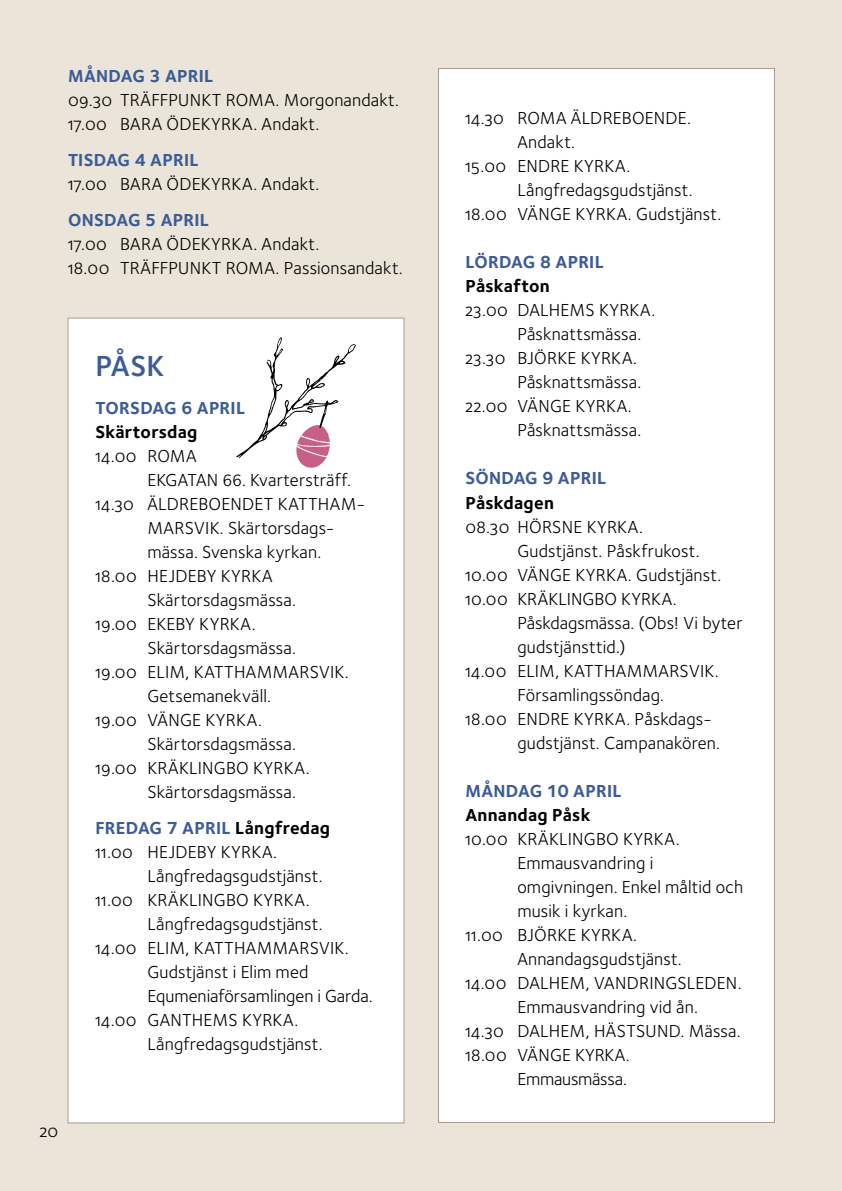
<style>
.page{position:relative;width:842px;height:1191px;background:#ebe4d8}
.page>*{position:absolute;margin:0;border:0;box-sizing:border-box;transform-origin:0 0}
.t1{font:30px "Foundry Sterling Demi OSF";color:#3c5c98}
.t2{font:18px/24px "Foundry Sterling Book OSF";letter-spacing:.01em;color:#000}
.t3{font:700 18px "Foundry Sterling";letter-spacing:.01em;color:#3c5c98}
.t4{font:18px "Foundry Sterling Bold OSF";letter-spacing:.015em;color:#000}
.t5{font:18px "Foundry Sterling Book OSF";letter-spacing:-.015em;color:#000}
.s1{font-family:"Foundry Sterling Bold OSF";font-weight:400;color:#000}
</style>
<div class="page">
<div style="left:438px;top:68px;width:337px;height:1055px;background:#fff;border:1px solid #aa9893"></div>
<div style="left:68px;top:317px;width:336px;height:806px;background:#fff;border:1px solid #aa9893"></div>
<svg style="left:236px;top:337px;width:120px;height:131px"></svg>
<p class="t3" style="left:68px;top:63px;width:147px">MÅNDAG 3 APRIL</p>
<p class="t2" style="left:68px;top:87px;width:332px">09.30 TRÄFFPUNKT ROMA. Morgonandakt.<br>17.00 BARA ÖDEKYRKA. Andakt.</p>
<p class="t3" style="left:68px;top:147px;width:132px">TISDAG 4 APRIL</p>
<p class="t2" style="left:68px;top:171px;width:253px">17.00 BARA ÖDEKYRKA. Andakt.</p>
<p class="t3" style="left:68px;top:207px;width:143px">ONSDAG 5 APRIL</p>
<p class="t2" style="left:68px;top:231px;width:336px">17.00 BARA ÖDEKYRKA. Andakt.<br>18.00 TRÄFFPUNKT ROMA. Passionsandakt.</p>
<p class="t2" style="left:40px;top:1118px;width:20px">20</p>
<h1 class="t1" style="left:95px;top:345px;width:70px">PÅSK</h1>
<p class="t3" style="left:95px;top:395px;width:152px">TORSDAG 6 APRIL</p>
<p class="t4" style="left:95px;top:419px;width:104px">Skärtorsdag</p>
<p class="t2" style="left:95px;top:443px;width:103px">14.00 ROMA</p>
<p class="t2" style="left:147px;top:467px;width:205px">EKGATAN 66. Kvartersträff.</p>
<p class="t2" style="left:95px;top:491px;width:271px">14.30 ÄLDREBOENDET KATTHAM-</p>
<p class="t2" style="left:147px;top:515px;width:186px">MARSVIK. Skärtorsdags-</p>
<p class="t2" style="left:147px;top:539px;width:175px">mässa. Svenska kyrkan.</p>
<p class="t2" style="left:95px;top:563px;width:179px">18.00 HEJDEBY KYRKA</p>
<p class="t2" style="left:147px;top:587px;width:150px">Skärtorsdagsmässa.</p>
<p class="t2" style="left:95px;top:611px;width:162px">19.00 EKEBY KYRKA.</p>
<p class="t2" style="left:147px;top:635px;width:150px">Skärtorsdagsmässa.</p>
<p class="t2" style="left:95px;top:659px;width:255px">19.00 ELIM, KATTHAMMARSVIK.</p>
<p class="t2" style="left:147px;top:683px;width:125px">Getsemanekväll.</p>
<p class="t2" style="left:95px;top:707px;width:168px">19.00 VÄNGE KYRKA.</p>
<p class="t2" style="left:147px;top:731px;width:150px">Skärtorsdagsmässa.</p>
<p class="t2" style="left:95px;top:755px;width:216px">19.00 KRÄKLINGBO KYRKA.</p>
<p class="t2" style="left:147px;top:779px;width:150px">Skärtorsdagsmässa.</p>
<p class="t3" style="left:95px;top:815px;width:236px">FREDAG 7 APRIL <span class="s1">Långfredag</span></p>
<p class="t2" style="left:95px;top:839px;width:183px">11.00 HEJDEBY KYRKA.</p>
<p class="t2" style="left:147px;top:863px;width:177px">Långfredagsgudstjänst.</p>
<p class="t2" style="left:95px;top:887px;width:216px">11.00 KRÄKLINGBO KYRKA.</p>
<p class="t2" style="left:147px;top:911px;width:177px">Långfredagsgudstjänst.</p>
<p class="t2" style="left:95px;top:935px;width:255px">14.00 ELIM, KATTHAMMARSVIK.</p>
<p class="t2" style="left:147px;top:959px;width:163px">Gudstjänst i Elim med</p>
<p class="t2" style="left:147px;top:983px;width:227px">Equmeniaförsamlingen i Garda.</p>
<p class="t2" style="left:95px;top:1007px;width:205px">14.00 GANTHEMS KYRKA.</p>
<p class="t2" style="left:147px;top:1031px;width:177px">Långfredagsgudstjänst.</p>
<p class="t2" style="left:465px;top:106px;width:227px">14.30 ROMA ÄLDREBOENDE.</p>
<p class="t2" style="left:517px;top:130px;width:59px">Andakt.</p>
<p class="t2" style="left:465px;top:154px;width:166px">15.00 ENDRE KYRKA.</p>
<p class="t2" style="left:517px;top:178px;width:177px">Långfredagsgudstjänst.</p>
<p class="t2" style="left:465px;top:202px;width:257px">18.00 VÄNGE KYRKA. Gudstjänst.</p>
<p class="t3" style="left:465px;top:250px;width:140px">LÖRDAG 8 APRIL</p>
<p class="t4" style="left:465px;top:274px;width:86px">Påskafton</p>
<p class="t2" style="left:465px;top:298px;width:192px">23.00 DALHEMS KYRKA.</p>
<p class="t2" style="left:517px;top:322px;width:126px">Påsknattsmässa.</p>
<p class="t2" style="left:465px;top:346px;width:173px">23.30 BJÖRKE KYRKA.</p>
<p class="t2" style="left:517px;top:370px;width:126px">Påsknattsmässa.</p>
<p class="t2" style="left:465px;top:394px;width:168px">22.00 VÄNGE KYRKA.</p>
<p class="t2" style="left:517px;top:418px;width:126px">Påsknattsmässa.</p>
<p class="t3" style="left:465px;top:466px;width:143px">SÖNDAG 9 APRIL</p>
<p class="t4" style="left:465px;top:490px;width:90px">Påskdagen</p>
<p class="t2" style="left:465px;top:514px;width:179px">08.30 HÖRSNE KYRKA.</p>
<p class="t2" style="left:517px;top:538px;width:184px">Gudstjänst. Påskfrukost.</p>
<p class="t2" style="left:465px;top:562px;width:257px">10.00 VÄNGE KYRKA. Gudstjänst.</p>
<p class="t2" style="left:465px;top:586px;width:213px">10.00 KRÄKLINGBO KYRKA.</p>
<p class="t2" style="left:517px;top:610px;width:227px">Påskdagsmässa. (Obs! Vi byter</p>
<p class="t2" style="left:517px;top:634px;width:110px">gudstjänsttid.)</p>
<p class="t2" style="left:465px;top:658px;width:255px">14.00 ELIM, KATTHAMMARSVIK.</p>
<p class="t2" style="left:517px;top:682px;width:148px">Församlingssöndag.</p>
<p class="t2" style="left:465px;top:706px;width:248px">18.00 ENDRE KYRKA. Påskdags-</p>
<p class="t2" style="left:517px;top:730px;width:204px">gudstjänst. Campanakören.</p>
<p class="t3" style="left:465px;top:778px;width:158px">MÅNDAG 10 APRIL</p>
<p class="t4" style="left:465px;top:802px;width:127px">Annandag Påsk</p>
<p class="t2" style="left:465px;top:826px;width:216px">10.00 KRÄKLINGBO KYRKA.</p>
<p class="t2" style="left:517px;top:850px;width:138px">Emmausvandring i</p>
<p class="t2" style="left:517px;top:874px;width:227px">omgivningen. Enkel måltid och</p>
<p class="t2" style="left:517px;top:898px;width:111px">musik i kyrkan.</p>
<p class="t2" style="left:465px;top:922px;width:173px">11.00 BJÖRKE KYRKA.</p>
<p class="t2" style="left:517px;top:946px;width:166px">Annandagsgudstjänst.</p>
<p class="t2" style="left:465px;top:970px;width:278px">14.00 DALHEM, VANDRINGSLEDEN.</p>
<p class="t2" style="left:517px;top:994px;width:182px">Emmausvandring vid ån.</p>
<p class="t2" style="left:465px;top:1018px;width:277px">14.30 DALHEM, HÄSTSUND. Mässa.</p>
<p class="t2" style="left:465px;top:1042px;width:166px">18.00 VÄNGE KYRKA.</p>
<p class="t5" style="left:517px;top:1065px;width:111px">Emmausmässa.</p>
</div>
